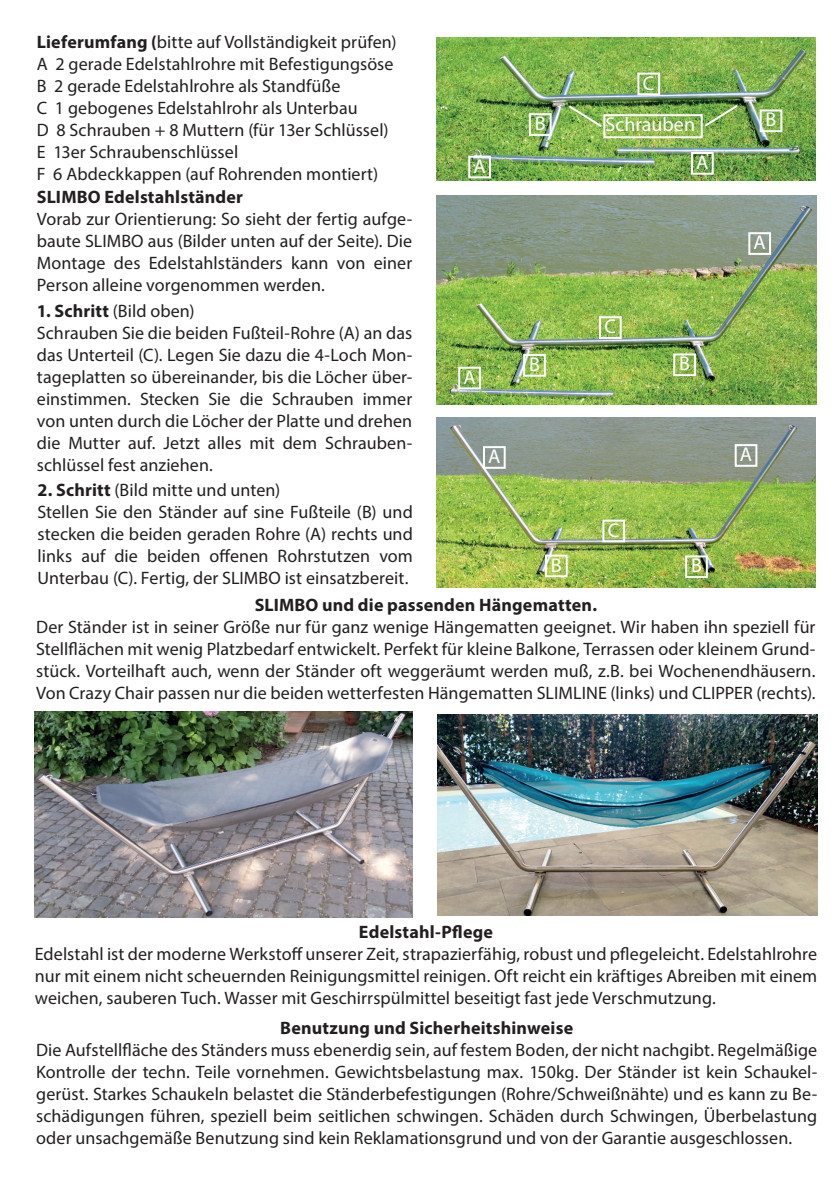
<style>
.page{position:relative;width:840px;height:1191px;background:#fff}
.page>*{position:absolute;margin:0;border:0;box-sizing:border-box;transform-origin:0 0}
.t1{font:20px "Myriad Pro";color:#fff}
.t2{font:18px/22px "Myriad Pro";letter-spacing:.005em;color:#231f20;text-align:justify}
.t3{font:700 18px "Myriad Pro";letter-spacing:.01em;color:#231f20}
.s1{font-weight:700}
</style>
<div class="page">
<img style="left:436px;top:37px;width:379px;height:144px">
<div style="left:468px;top:156px;width:22px;height:22px;border:2px solid #fff"></div>
<div style="left:690px;top:152px;width:23px;height:23px;border:2px solid #fff"></div>
<div style="left:528px;top:113px;width:23px;height:23px;border:2px solid #fff"></div>
<div style="left:759px;top:109px;width:23px;height:23px;border:2px solid #fff"></div>
<div style="left:637px;top:73px;width:22px;height:22px;border:2px solid #fff"></div>
<img style="left:436px;top:195px;width:380px;height:210px">
<div style="left:458px;top:367px;width:22px;height:22px;border:2px solid #fff"></div>
<div style="left:747px;top:232px;width:23px;height:23px;border:2px solid #fff"></div>
<div style="left:523px;top:354px;width:22px;height:23px;border:2px solid #fff"></div>
<div style="left:672px;top:353px;width:23px;height:23px;border:2px solid #fff"></div>
<div style="left:598px;top:316px;width:23px;height:23px;border:2px solid #fff"></div>
<img style="left:436px;top:417px;width:379px;height:170px">
<div style="left:482px;top:446px;width:23px;height:23px;border:2px solid #fff"></div>
<div style="left:734px;top:444px;width:23px;height:23px;border:2px solid #fff"></div>
<div style="left:544px;top:554px;width:23px;height:23px;border:2px solid #fff"></div>
<div style="left:684px;top:555px;width:23px;height:23px;border:2px solid #fff"></div>
<div style="left:602px;top:519px;width:22px;height:23px;border:2px solid #fff"></div>
<div style="left:603px;top:114px;width:99px;height:24px;border:2px solid #fff"></div>
<svg style="left:566px;top:104px;width:37px;height:25px"></svg>
<svg style="left:702px;top:103px;width:37px;height:25px"></svg>
<img style="left:437px;top:714px;width:379px;height:201px">
<img style="left:35px;top:711px;width:377px;height:206px">
<p class="t2" style="left:37px;top:30px;width:361px;text-align:left"><span class="s1">Lieferumfang (</span>bitte auf Vollständigkeit prüfen)<br>A 2 gerade Edelstahlrohre mit Befestigungsöse B 2 gerade Edelstahlrohre als Standfüße<br>C 1 gebogenes Edelstahlrohr als Unterbau<br>D 8 Schrauben + 8 Muttern (für 13er Schlüssel)<br>E 13er Schraubenschlüssel<br>F 6 Abdeckkappen (auf Rohrenden montiert)</p>
<p class="t3" style="left:37px;top:185px;width:208px">SLIMBO Edelstahlständer</p>
<p class="t2" style="left:37px;top:208px;width:376px">Vorab zur Orientierung: So sieht der fertig aufge&shy;baute SLIMBO aus (Bilder unten auf der Seite). Die Montage des Edelstahlständers kann von einer Person alleine vorgenommen werden.</p>
<p class="t2" style="left:37px;top:300px;width:376px;text-align:left"><span class="s1">1. Schritt</span> (Bild oben)<br>Schrauben Sie die beiden Fußteil-Rohre (A) an das das Unterteil (C). Legen Sie dazu die 4-Loch Mon&shy;tageplatten so übereinander, bis die Löcher über&shy;einstimmen. Stecken Sie die Schrauben immer von unten durch die Löcher der Platte und drehen die Mutter auf. Jetzt alles mit dem Schrauben&shy;schlüssel fest anziehen.</p>
<p class="t2" style="left:38px;top:479px;width:376px;text-align:left"><span class="s1">2. Schritt</span> (Bild mitte und unten)<br>Stellen Sie den Ständer auf sine Fußteile (B) und stecken die beiden geraden Rohre (A) rechts und links auf die beiden offenen Rohrstutzen vom Unterbau (C). Fertig, der SLIMBO ist einsatzbereit.</p>
<p class="t1" style="left:642px;top:71px;width:13px">C</p>
<p class="t1" style="left:534px;top:111px;width:12px">B</p>
<p class="t1" style="left:765px;top:107px;width:12px">B</p>
<p class="t1" style="left:605px;top:112px;width:91px">Schrauben</p>
<p class="t1" style="left:473px;top:154px;width:14px">A</p>
<p class="t1" style="left:695px;top:150px;width:14px">A</p>
<p class="t1" style="left:463px;top:365px;width:14px">A</p>
<p class="t1" style="left:604px;top:314px;width:13px">C</p>
<p class="t1" style="left:528px;top:352px;width:12px">B</p>
<p class="t1" style="left:678px;top:351px;width:12px">B</p>
<p class="t1" style="left:753px;top:230px;width:14px">A</p>
<p class="t1" style="left:488px;top:444px;width:14px">A</p>
<p class="t1" style="left:739px;top:442px;width:14px">A</p>
<p class="t1" style="left:607px;top:517px;width:13px">C</p>
<p class="t1" style="left:550px;top:552px;width:12px">B</p>
<p class="t1" style="left:690px;top:553px;width:12px">B</p>
<p class="t3" style="left:254px;top:593px;width:343px">SLIMBO und die passenden Hängematten.</p>
<p class="t2" style="left:36px;top:616px;width:780px">Der Ständer ist in seiner Größe nur für ganz wenige Hängematten geeignet. Wir haben ihn speziell für Stellflächen mit wenig Platzbedarf entwickelt. Perfekt für kleine Balkone, Terrassen oder kleinem Grund&shy;stück. Vorteilhaft auch, wenn der Ständer oft weggeräumt werden muß, z.B. bei Wochenendhäusern.<br>Von Crazy Chair passen nur die beiden wetterfesten Hängematten SLIMLINE (links) und CLIPPER (rechts).</p>
<p class="t3" style="left:359px;top:919px;width:135px">Edelstahl-Pflege</p>
<p class="t2" style="left:35px;top:942px;width:783px">Edelstahl ist der moderne Werkstoff unserer Zeit, strapazierfähig, robust und pflegeleicht. Edelstahlrohre nur mit einem nicht scheuernden Reinigungsmittel reinigen. Oft reicht ein kräftiges Abreiben mit einem weichen, sauberen Tuch. Wasser mit Geschirrspülmittel beseitigt fast jede Verschmutzung.</p>
<p class="t3" style="left:280px;top:1016px;width:294px">Benutzung und Sicherheitshinweise</p>
<p class="t2" style="left:36px;top:1039px;width:782px">Die Aufstellfläche des Ständers muss ebenerdig sein, auf festem Boden, der nicht nachgibt. Regelmäßige Kontrolle der techn. Teile vornehmen. Gewichtsbelastung max. 150kg. Der Ständer ist kein Schaukel&shy;gerüst. Starkes Schaukeln belastet die Ständerbefestigungen (Rohre/Schweißnähte) und es kann zu Be&shy;schädigungen führen, speziell beim seitlichen schwingen. Schäden durch Schwingen, Überbelastung oder unsachgemäße Benutzung sind kein Reklamationsgrund und von der Garantie ausgeschlossen.</p>
</div>
